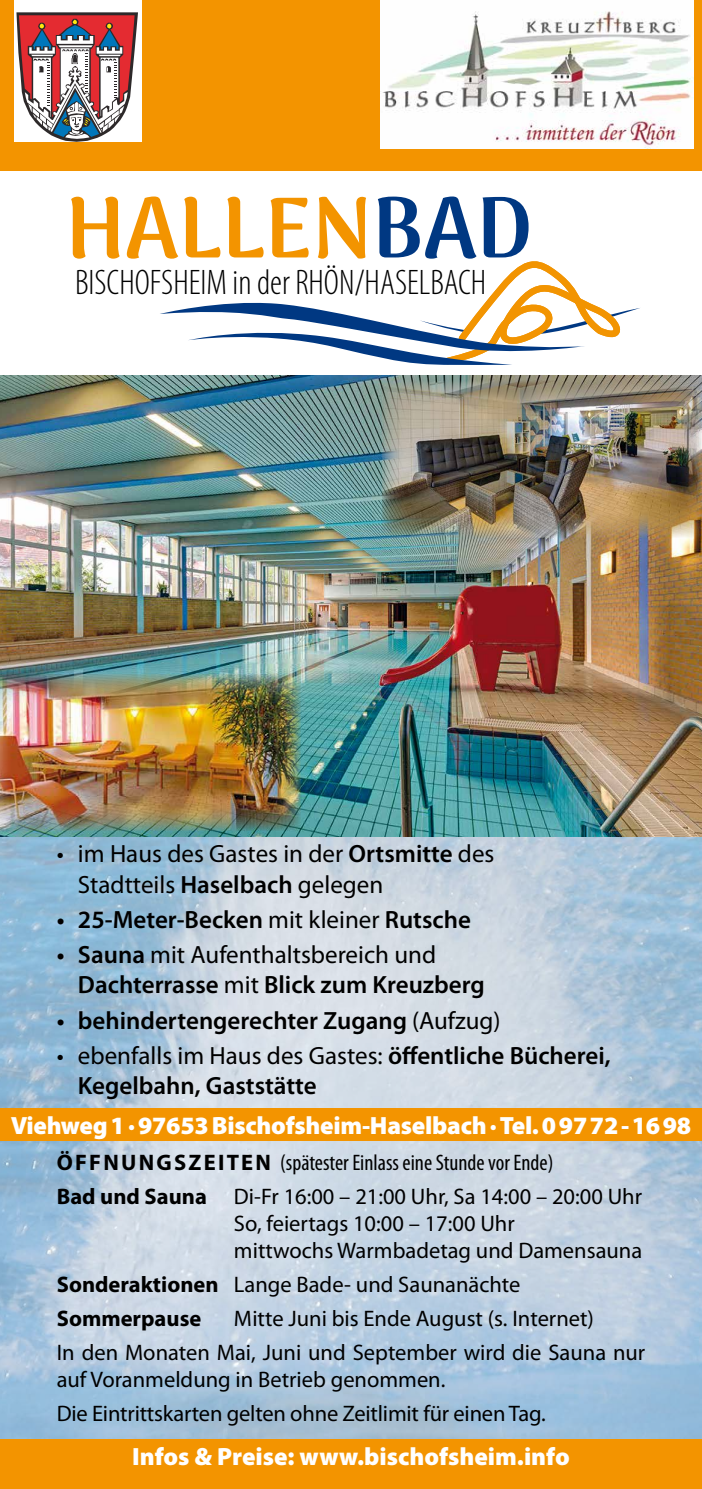
<style>
.page{position:relative;width:702px;height:1489px;background:#fff}
.page>*{position:absolute;margin:0;border:0;box-sizing:border-box;transform-origin:0 0}
.t1{font:900 85.5px "Arima Madurai";color:#f39400}
.t2{font:300 condensed 35.75px "Myriad Pro";color:#000}
.t3{font:600 25px/30px "Myriad Pro";color:#000}
.t4{font:900 25px "Myriad Pro";letter-spacing:-.01em;color:#fff}
.t5{font:25px/30px "Myriad Pro";color:#000}
.t6{font:22.5px/34px "Myriad Pro";color:#000}
.t7{font:700 22.5px/34px "Myriad Pro";color:#000}
.s1{color:#003882}
.s2{font-weight:600}
.s3{font-weight:400}
.s4{font-weight:700}
.s5{font-stretch:condensed}
</style>
<div class="page">
<img style="left:0;top:836px;width:702px;height:603px">
<div style="left:0;top:1107px;width:702px;height:33px;background:#f39400"></div>
<img style="left:0;top:376px;width:702px;height:460px">
<img style="left:0;top:674px;width:300px;height:156px">
<img style="left:382px;top:381px;width:320px;height:156px">
<div style="left:0;top:0;width:702px;height:170px;background:#f39400"></div>
<div style="left:0;top:1439px;width:702px;height:49px;background:#f39400"></div>
<svg style="left:160px;top:261px;width:480px;height:104px"></svg>
<img style="left:381px;top:0;width:312px;height:148px">
<div style="left:14px;top:0;width:128px;height:142px;background:#fff"></div>
<svg style="left:16px;top:12px;width:122px;height:130px"></svg>
<h1 class="t1" style="left:65px;top:166px;width:468px">HALLEN<span class="s1">BAD</span></h1>
<h2 class="t2" style="left:75px;top:261px;width:412px">BISCHOFSHEIM in der RHÖN/HASELBACH</h2>
<p class="t5" style="left:78px;top:838px;width:418px;text-indent:-21px">• im Haus des Gastes in der <span class="s2">Ortsmitte</span> des<br>Stadtteils <span class="s2">Haselbach</span> gelegen</p>
<p class="t3" style="left:57px;top:903px;width:415px">• 25-Meter-Becken <span class="s3">mit kleiner</span> Rutsche</p>
<p class="t3" style="left:78px;top:939px;width:408px;text-indent:-21px">• Sauna <span class="s3">mit Aufenthaltsbereich und<br></span>Dachterrasse <span class="s3">mit</span> Blick zum Kreuzberg</p>
<p class="t3" style="left:57px;top:1004px;width:445px">• behindertengerechter Zugang <span class="s3">(Aufzug)</span></p>
<p class="t3" style="left:78px;top:1039px;width:534px;text-indent:-21px"><span class="s3">• ebenfalls im Haus des Gastes:</span> öffentliche Bücherei,<br>Kegelbahn, Gaststätte</p>
<p class="t4" style="left:11px;top:1108px;width:682px">Viehweg1·97653Bischofsheim-Haselbach·Tel.09772-1698</p>
<p class="t6" style="left:57px;top:1144px;width:587px"><span class="s4">ÖFFNUNGSZEITEN</span> <span class="s5">(spätester Einlass eine Stunde vor Ende)<br></span><span class="s4">Bad und Sauna</span> Di-Fr 16:00 – 21:00 Uhr, Sa 14:00 – 20:00 Uhr</p>
<p class="t6" style="left:234px;top:1209px;width:410px;line-height:27px">So, feiertags 10:00 – 17:00 Uhr<br>mittwochs Warmbadetag und Damensauna</p>
<p class="t7" style="left:57px;top:1266px;width:465px">Sonderaktionen <span class="s3">Lange Bade- und Saunanächte<br></span>Sommerpause</p>
<p class="t6" style="left:57px;top:1300px;width:590px;text-indent:177px">Mitte Juni bis Ende August (s. Internet)<br>In den Monaten Mai, Juni und September wird die Sauna nur</p>
<p class="t6" style="left:57px;top:1361px;width:490px">auf Voranmeldung in Betrieb genommen.<br>Die Eintrittskarten gelten ohne Zeitlimit für einen Tag.</p>
<p class="t4" style="left:132px;top:1439px;width:439px">Infos &amp; Preise: www.bischofsheim.info</p>
</div>
